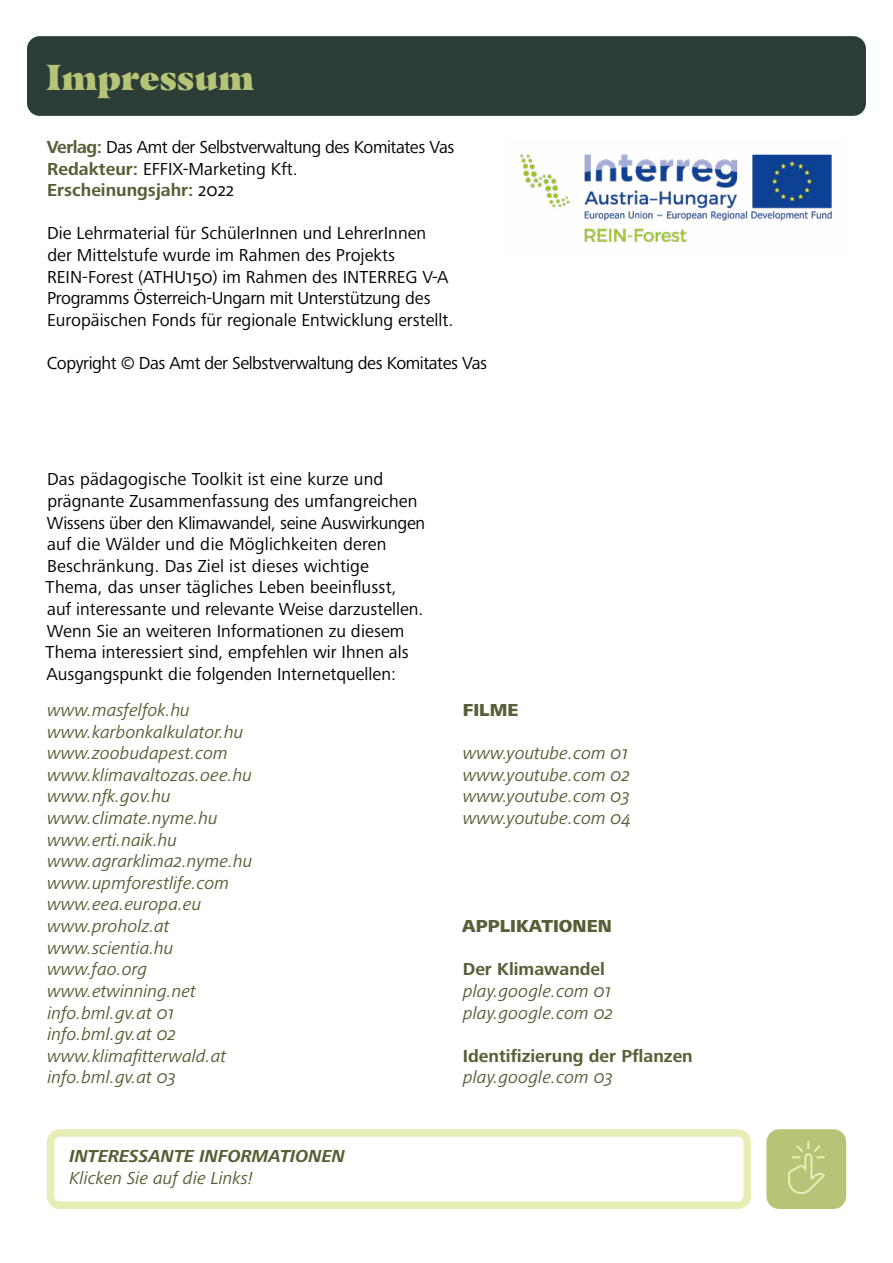
<style>
.page{position:relative;width:893px;height:1263px;background:#fff}
.page>*{position:absolute;margin:0;border:0;box-sizing:border-box;transform-origin:0 0}
.t1{font:900 36px "Masqualero W04";color:#b6c477}
.t2{font:18px/21.6px "Frutiger Next Pro";color:#000}
.t3{font:italic 18px/21.6px "Frutiger Next Pro";color:#595e36}
.t4{font:18px/21.6px "Frutiger Next Pro";letter-spacing:-.025em;color:#000}
.t5{font:700 18px "Frutiger Next Pro";color:#595e36}
.t6{font:italic 700 18px "Frutiger Next Pro";color:#595e36}
.t7{font:800 18px "Frutiger Next Pro";color:#595e36}
.s1{font-weight:700;color:#595e36}
</style>
<div class="page">
<img style="left:520px;top:154px;width:312px;height:89px">
<div style="left:27px;top:36px;width:839px;height:80px;background:#2c3d37;border-radius:13px"></div>
<div style="left:766px;top:1129px;width:80px;height:80px;background:#b6c477;border-radius:13px"></div>
<svg style="left:788px;top:1141px;width:37px;height:53px"></svg>
<div style="left:47px;top:1129px;width:704px;height:80px;border:8px solid #e8edb5;border-radius:9px"></div>
<h1 class="t1" style="left:46px;top:54px;width:209px">Impressum</h1>
<p class="t4" style="left:47px;top:136px;width:409px"><span class="s1">Verlag:</span> Das Amt der Selbstverwaltung des Komitates Vas<br><span class="s1">Redakteur:</span> EFFIX-Marketing Kft.<br><span class="s1">Erscheinungsjahr:</span> 2022</p>
<p class="t2" style="left:47px;top:223px;width:408px">Die Lehrmaterial für SchülerInnen und LehrerInnen der Mittelstufe wurde im Rahmen des Projekts REIN-Forest (ATHU150) im Rahmen des INTERREG V-A Programms Österreich-Ungarn mit Unterstützung des Europäischen Fonds für regionale Entwicklung erstellt.</p>
<p class="t4" style="left:47px;top:352px;width:442px">Copyright © Das Amt der Selbstverwaltung des Komitates Vas</p>
<p class="t2" style="left:46px;top:469px;width:381px">Das pädagogische Toolkit ist eine kurze und prägnante Zusammenfassung des umfangreichen Wissens über den Klimawandel, seine Auswirkungen auf die Wälder und die Möglichkeiten deren Beschränkung. Das Ziel ist dieses wichtige Thema, das unser tägliches Leben beeinflusst, auf interessante und relevante Weise darzustellen.<br>Wenn Sie an weiteren Informationen zu diesem Thema interessiert sind, empfehlen wir Ihnen als Ausgangspunkt die folgenden Internetquellen:</p>
<p class="t3" style="left:47px;top:699px;width:207px">www.masfelfok.hu www.karbonkalkulator.hu www.zoobudapest.com www.klimavaltozas.oee.hu www.nfk.gov.hu www.climate.nyme.hu www.erti.naik.hu www.agrarklima2.nyme.hu www.upmforestlife.com www.eea.europa.eu www.proholz.at www.scientia.hu www.fao.org www.etwinning.net info.bml.gv.at 01 info.bml.gv.at 02 www.klimafitterwald.at info.bml.gv.at 03</p>
<p class="t6" style="left:69px;top:1146px;width:277px">INTERESSANTE INFORMATIONEN</p>
<p class="t3" style="left:69px;top:1167px;width:185px">Klicken Sie auf die Links!</p>
<p class="t7" style="left:463px;top:700px;width:57px">FILME</p>
<p class="t3" style="left:463px;top:742px;width:170px">www.youtube.com 01 www.youtube.com 02 www.youtube.com 03 www.youtube.com 04</p>
<p class="t7" style="left:462px;top:916px;width:151px">APPLIKATIONEN</p>
<p class="t5" style="left:463px;top:959px;width:144px">Der Klimawandel</p>
<p class="t3" style="left:463px;top:980px;width:152px">play.google.com 01 play.google.com 02</p>
<p class="t5" style="left:463px;top:1045px;width:231px">Identifizierung der Pflanzen</p>
<p class="t3" style="left:463px;top:1066px;width:151px">play.google.com 03</p>
</div>
